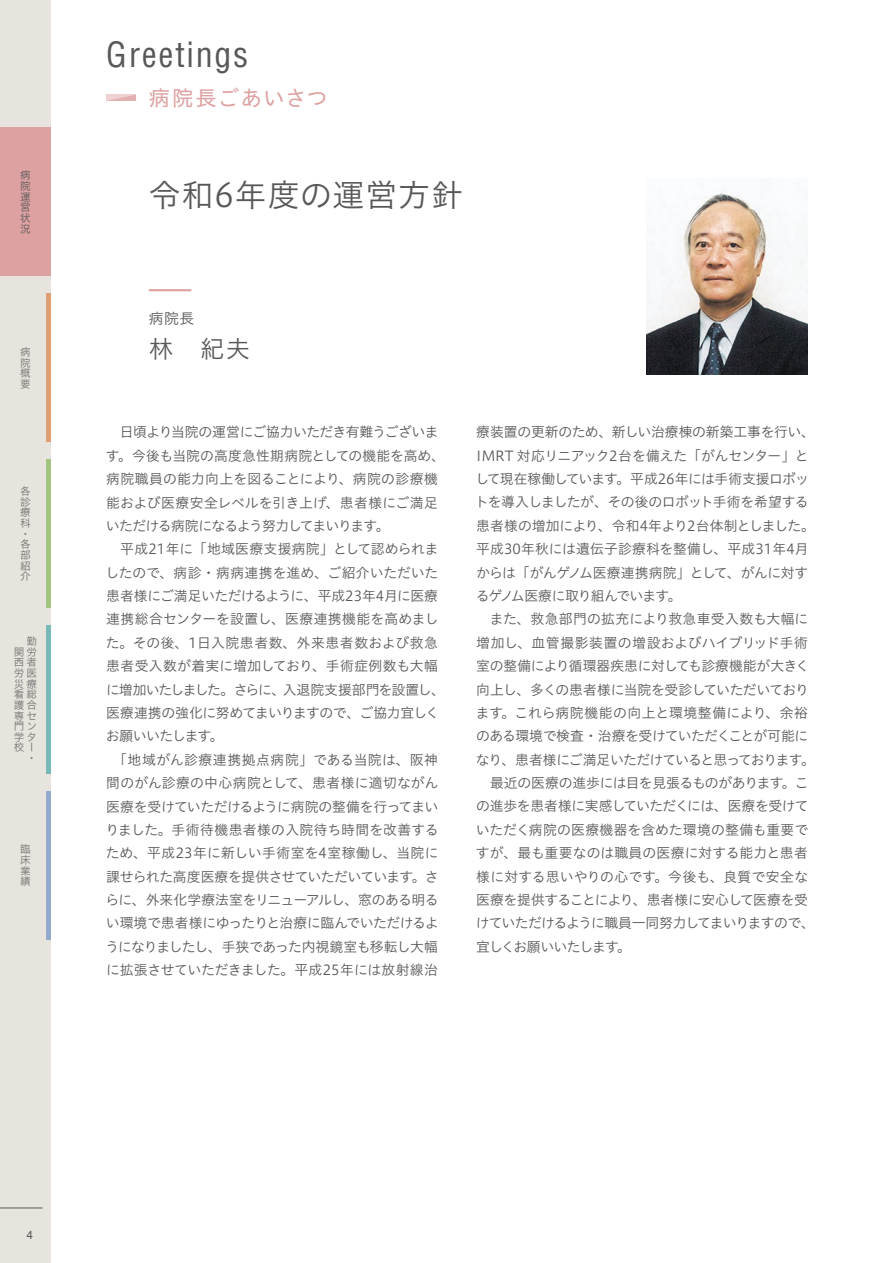
<style>
.page{position:relative;width:893px;height:1263px;background:#fff}
.page>*{position:absolute;margin:0;border:0;box-sizing:border-box;transform-origin:0 0}
.t1{font:condensed 34.05px "Helvetica LT Std";letter-spacing:.05em;color:#595857}
.t2{font:31.95px "Hiragino UD Sans Std W3";letter-spacing:.03em;color:#595857}
.t3{font:24.45px "Hiragino UD Sans Std W3";color:#595857}
.t4{font:21.3px "Hiragino UD Sans Std W4";letter-spacing:.055em;color:#dda1a2}
.t5{font:14.85px "Hiragino UD Sans Std W3";color:#595857}
.t6{font:13.8px/23.4px "Hiragino UD Sans Std W3";letter-spacing:-.015em;color:#595857}
.t7{font:11.7px "Helvetica LT Std";color:#595857}
.t8{font:10.65px/10.6px "Hiragino UD Sans Std W3";color:#727272;text-align:justify}
.t9{font:10.65px/10.6px "Hiragino UD Sans Std W3";color:#595857;text-align:justify}
</style>
<div class="page">
<div style="left:0;top:0;width:51px;height:1263px;background:#e6e4dc"></div>
<img style="left:646px;top:190px;width:162px;height:184px">
<hr style="left:149px;top:289px;width:42px;height:2px;background:#dda1a2">
<svg style="left:106px;top:95px;width:30px;height:6px"></svg>
<hr style="left:0;top:1208px;width:43px;height:1px;background:#595857">
<hr style="left:47px;top:293px;width:4px;height:149px;background:#dd9f73">
<hr style="left:47px;top:459px;width:4px;height:149px;background:#a3c380">
<hr style="left:47px;top:625px;width:4px;height:149px;background:#78b9b7">
<hr style="left:47px;top:791px;width:4px;height:149px;background:#93aacc">
<div style="left:0;top:128px;width:51px;height:148px;background:#dda1a2"></div>
<p class="t9" style="left:20px;top:169px;width:12px">病院運営状況</p>
<p class="t8" style="left:20px;top:346px;width:12px">病院概要</p>
<p class="t8" style="left:20px;top:485px;width:12px;text-align:left">各診療科・各部紹介</p>
<p class="t8" style="left:27px;top:635px;width:11px">勤</p>
<p class="t8" style="left:14px;top:646px;width:24px">関労</p>
<p class="t8" style="left:14px;top:656px;width:24px">西者</p>
<p class="t8" style="left:14px;top:667px;width:24px">労医</p>
<p class="t8" style="left:14px;top:678px;width:24px">災療</p>
<p class="t8" style="left:14px;top:688px;width:24px">看総</p>
<p class="t8" style="left:14px;top:699px;width:24px">護合</p>
<p class="t8" style="left:14px;top:709px;width:24px">専セ</p>
<p class="t8" style="left:14px;top:720px;width:24px">門ン</p>
<p class="t8" style="left:14px;top:731px;width:23px">学タ</p>
<p class="t8" style="left:14px;top:741px;width:20px">校ー</p>
<p class="t8" style="left:27px;top:752px;width:8px">・</p>
<p class="t8" style="left:20px;top:843px;width:12px">臨床業績</p>
<h1 class="t1" style="left:106px;top:33px;width:144px">Greetings</h1>
<h3 class="t4" style="left:149px;top:82px;width:181px">病院長ごあいさつ</h3>
<h2 class="t2" style="left:149px;top:170px;width:316px">令和6年度の運営方針</h2>
<p class="t5" style="left:149px;top:307px;width:47px">病院長</p>
<h3 class="t3" style="left:149px;top:330px;width:103px">林　紀夫</h3>
<p class="t6" style="left:105px;top:420px;width:341px">　日頃より当院の運営にご協力いただき有難うございます。今後も当院の高度急性期病院としての機能を高め、病院職員の能力向上を図ることにより、病院の診療機能および医療安全レベルを引き上げ、患者様にご満足いただける病院になるよう努力してまいります。<br>　平成21年に「地域医療支援病院」として認められましたので、病診・病病連携を進め、ご紹介いただいた患者様にご満足いただけるように、平成23年4月に医療連携総合センターを設置し、医療連携機能を高めました。その後、1日入院患者数、外来患者数および救急患者受入数が着実に増加しており、手術症例数も大幅に増加いたしました。さらに、入退院支援部門を設置し、医療連携の強化に努めてまいりますので、ご協力宜しくお願いいたします。<br>　「地域がん診療連携拠点病院」である当院は、阪神間のがん診療の中心病院として、患者様に適切ながん医療を受けていただけるように病院の整備を行ってまいりました。手術待機患者様の入院待ち時間を改善するため、平成23年に新しい手術室を4室稼働し、当院に課せられた高度医療を提供させていただいています。さらに、外来化学療法室をリニューアルし、窓のある明るい環境で患者様にゆったりと治療に臨んでいただけるようになりましたし、手狭であった内視鏡室も移転し大幅に拡張させていただきました。平成25年には放射線治</p>
<p class="t6" style="left:475px;top:420px;width:341px">療装置の更新のため、新しい治療棟の新築工事を行い、<br>IMRT 対応リニアック2台を備えた「がんセンター」として現在稼働しています。平成26年には手術支援ロボットを導入しましたが、その後のロボット手術を希望する患者様の増加により、令和4年より2台体制としました。平成30年秋には遺伝子診療科を整備し、平成31年4月からは「がんゲノム医療連携病院」として、がんに対するゲノム医療に取り組んでいます。<br>　また、救急部門の拡充により救急車受入数も大幅に増加し、血管撮影装置の増設およびハイブリッド手術室の整備により循環器疾患に対しても診療機能が大きく向上し、多くの患者様に当院を受診していただいております。これら病院機能の向上と環境整備により、余裕のある環境で検査・治療を受けていただくことが可能になり、患者様にご満足いただけていると思っております。　最近の医療の進歩には目を見張るものがあります。この進歩を患者様に実感していただくには、医療を受けていただく病院の医療機器を含めた環境の整備も重要ですが、最も重要なのは職員の医療に対する能力と患者様に対する思いやりの心です。今後も、良質で安全な医療を提供することにより、患者様に安心して医療を受けていただけるように職員一同努力してまいりますので、宜しくお願いいたします。</p>
<p class="t7" style="left:27px;top:1228px;width:8px">4</p>
</div>
